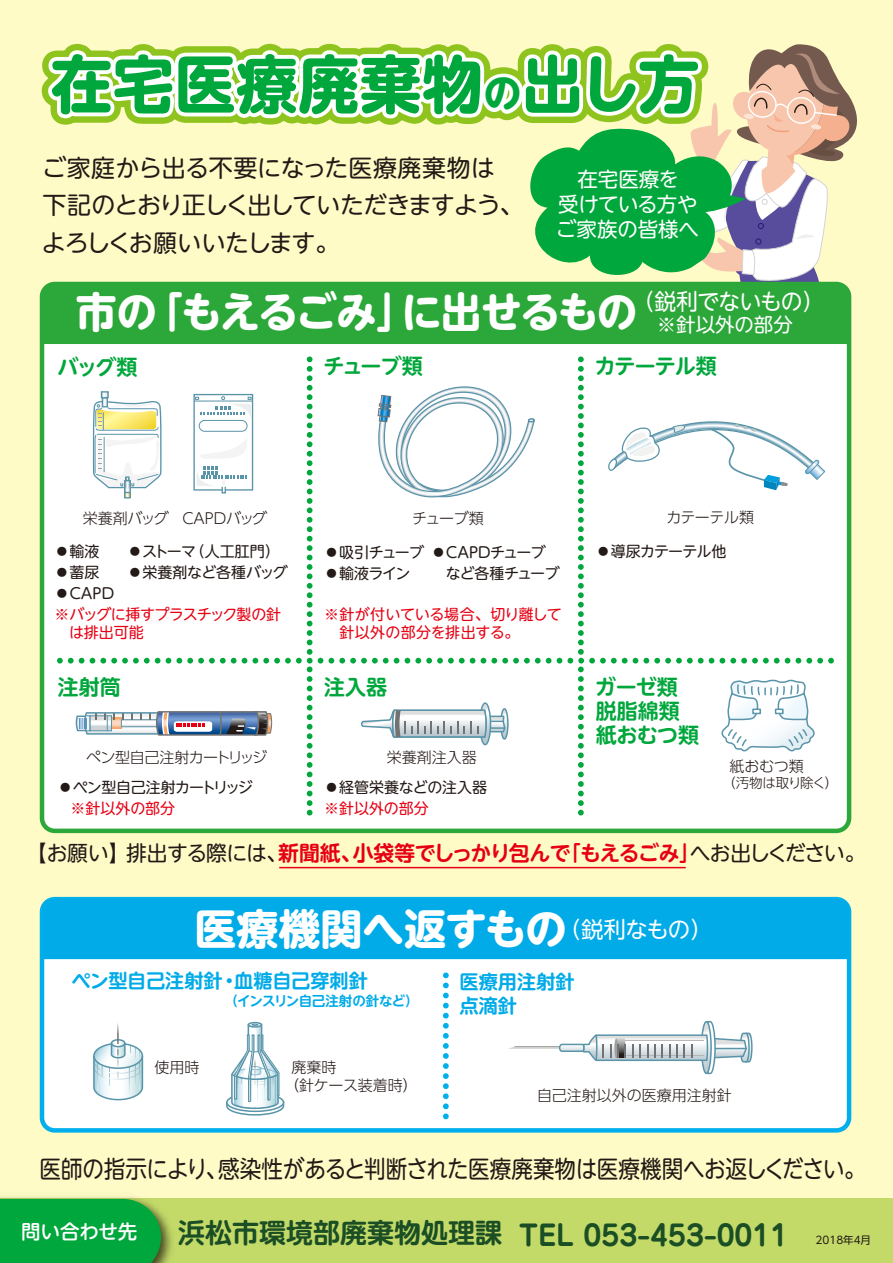
<style>
.page{position:relative;width:893px;height:1263px;background:#fffbc7}
.page>*{position:absolute;margin:0;border:0;box-sizing:border-box;transform-origin:0 0}
.t1{font:700 63px "UD Shin M Go Pro";letter-spacing:.01em;color:#00a73c}
.t2{font:700 42px "UD Shin M Go Pro";letter-spacing:-.005em;color:#fff}
.t3{font:700 42px "UD Shin M Go Pro";letter-spacing:-.045em;color:#fff}
.t4{font:700 28.5px "Jun 501 Pro";color:#1b4e25}
.t5{font:24px/37.5px "UD Shin M Go Pro";letter-spacing:-.025em;color:#231916}
.t6{font:24px "UD Shin M Go Pro";letter-spacing:-.025em;color:#231916;scale:.9 1}
.t7{font:22.5px "UD Shin M Go Pro";letter-spacing:-.04em;color:#fff}
.t8{font:21px "UD Shin M Go Pro";letter-spacing:-.045em;color:#231916}
.t9{font:700 21px/24px "UD Shin M Go Pro De";letter-spacing:-.02em;color:#00a73c}
.t10{font:20.55px/25.2px "UD Shin M Go Pro";letter-spacing:-.01em;color:#fff;text-align:center}
.t11{font:19.5px "UD Shin M Go Pro";color:#fff}
.t12{font:500 19.5px "UD Shin M Go Pro";letter-spacing:-.015em;color:#fff}
.t13{font:700 19.2px/24px "UD Shin M Go Pro De";color:#00abe8}
.t14{font:300 15px/18px "UD Shin Go Pro";letter-spacing:-.01em;color:#231916}
.t15{font:15px "UD Shin M Go Pro";letter-spacing:-.045em;color:#231916}
.t16{font:15px/18px "UD Shin M Go Pro";letter-spacing:-.01em;color:#e60013}
.t17{font:15px/18px "UD Shin M Go Pro";letter-spacing:-.035em;color:#e60013}
.t18{font:15px/21px "UD Shin M Go Pro";letter-spacing:-.115em;color:#231916}
.t19{font:300 15px "UD Shin Go Pro";letter-spacing:-.04em;color:#231916}
.t20{font:15px "UD Shin M Go Pro";letter-spacing:-.025em;color:#231916}
.t21{font:15px "UD Shin M Go Pro";color:#231916}
.t22{font:700 13.5px "UD Shin M Go Pro De";letter-spacing:-.035em;color:#00abe8}
.t23{font:300 13.5px "UD Shin Go Pro";letter-spacing:-.05em;color:#231916}
.t24{font:10.5px "UD Shin Go Pro";color:#231916}
.s1{font-size:39.3px}
.s2{font-family:"UD Shin M Go Pro De";font-weight:700;color:#e60013}
.s3{font-family:"UD Shin M Go Pro De";font-size:27px}
</style>
<div class="page">
<div style="left:42px;top:284px;width:807px;height:547px;background:#fff;border-radius:13px"></div>
<div style="left:42px;top:899px;width:807px;height:231px;background:#fff;border-radius:13px"></div>
<div style="left:40px;top:897px;width:811px;height:236px;border:4px solid #00afec;border-radius:13px"></div>
<div style="left:0;top:1199px;width:893px;height:64px;background:#c3da69"></div>
<img style="left:0;top:1197px;width:178px;height:66px">
<div style="left:0;top:1199px;width:161px;height:64px;background:#00a73c"></div>
<div style="left:42px;top:317px;width:807px;height:27px;background:#2ba839"></div>
<div style="left:42px;top:899px;width:807px;height:60px;background:#00abe8"></div>
<svg style="left:377px;top:386px;width:158px;height:112px"></svg>
<div style="left:500px;top:708px;width:9px;height:32px;border:2px solid #5994a9;border-radius:50%"></div>
<div style="left:479px;top:702px;width:12px;height:43px;border:2px solid #5994a9;border-radius:50%"></div>
<svg style="left:361px;top:703px;width:147px;height:42px"></svg>
<svg style="left:93px;top:1023px;width:51px;height:78px"></svg>
<svg style="left:509px;top:1021px;width:244px;height:54px"></svg>
<svg style="left:226px;top:1022px;width:59px;height:94px"></svg>
<svg style="left:329px;top:658px;width:70px;height:5px"></svg>
<svg style="left:405px;top:658px;width:70px;height:5px"></svg>
<svg style="left:481px;top:658px;width:70px;height:5px"></svg>
<svg style="left:57px;top:356px;width:266px;height:459px"></svg>
<svg style="left:557px;top:356px;width:277px;height:459px"></svg>
<svg style="left:443px;top:972px;width:6px;height:147px"></svg>
<svg style="left:39px;top:43px;width:818px;height:274px"></svg>
<hr style="left:279px;top:867px;width:407px;height:1px;background:#e60013">
<h1 class="t1" style="left:51px;top:33px;width:650px">在宅医療廃棄物<span class="s1">の</span>出し方</h1>
<h3 class="t5" style="left:42px;top:147px;width:483px">ご家庭から出る不要になった医療廃棄物は下記のとおり正しく出していただきますよう、よろしくお願いいたします。</h3>
<h3 class="t10" style="left:556px;top:165px;width:145px">在宅医療を<br>受けている方やご家族の皆様へ</h3>
<h2 class="t3" style="left:76px;top:277px;width:563px">市の「もえるごみ」に出せるもの</h2>
<h3 class="t7" style="left:633px;top:283px;width:193px">（鋭利でないもの）</h3>
<h3 class="t11" style="left:657px;top:309px;width:138px">※針以外の部分</h3>
<h3 class="t9" style="left:58px;top:354px;width:81px">バッグ類</h3>
<h3 class="t9" style="left:324px;top:353px;width:101px">チューブ類</h3>
<h3 class="t9" style="left:595px;top:353px;width:123px">カテーテル類</h3>
<p class="t14" style="left:83px;top:508px;width:186px">栄養剤バッグ CAPDバッグ</p>
<p class="t14" style="left:412px;top:508px;width:73px">チューブ類</p>
<p class="t14" style="left:666px;top:508px;width:89px">カテーテル類</p>
<p class="t15" style="left:55px;top:539px;width:47px">●輸液</p>
<p class="t15" style="left:55px;top:560px;width:47px">●蓄尿</p>
<p class="t15" style="left:55px;top:581px;width:62px">●ＣＡＰＤ</p>
<p class="t15" style="left:128px;top:539px;width:154px">●ストーマ（人工肛門）</p>
<p class="t20" style="left:128px;top:560px;width:162px">●栄養剤など各種バッグ</p>
<p class="t15" style="left:324px;top:540px;width:102px">●吸引チューブ</p>
<p class="t15" style="left:324px;top:561px;width:88px">●輸液ライン</p>
<p class="t18" style="left:431px;top:541px;width:130px">●ＣＡＰＤチューブ　など各種チューブ</p>
<p class="t17" style="left:55px;top:605px;width:228px">※バッグに挿すプラスチック製の針　は排出可能</p>
<p class="t16" style="left:324px;top:605px;width:239px">※針が付いている場合、切り離して　針以外の部分を排出する。</p>
<h3 class="t9" style="left:58px;top:674px;width:64px">注射筒</h3>
<h3 class="t9" style="left:324px;top:674px;width:64px">注入器</h3>
<p class="t19" style="left:86px;top:745px;width:183px">ペン型自己注射カートリッジ</p>
<p class="t14" style="left:387px;top:747px;width:91px">栄養剤注入器</p>
<p class="t15" style="left:58px;top:775px;width:197px">●ペン型自己注射カートリッジ</p>
<p class="t21" style="left:324px;top:775px;width:165px">●経管栄養などの注入器</p>
<p class="t16" style="left:71px;top:799px;width:106px">※針以外の部分</p>
<p class="t16" style="left:324px;top:799px;width:106px">※針以外の部分</p>
<p class="t15" style="left:596px;top:539px;width:132px">●導尿カテーテル他</p>
<h3 class="t9" style="left:595px;top:674px;width:105px">ガーゼ類脱脂綿類紙おむつ類</h3>
<p class="t14" style="left:730px;top:757px;width:76px">紙おむつ類</p>
<p class="t23" style="left:722px;top:772px;width:117px">（汚物は取り除く）</p>
<h3 class="t8" style="left:26px;top:836px;width:841px">【お願い】排出する際には、<span class="s2">新聞紙、小袋等でしっかり包んで「もえるごみ」</span>へお出しください。</h3>
<h2 class="t2" style="left:194px;top:895px;width:520px">医療機関へ返すもの<sup>（鋭利なもの）</sup></h2>
<p class="t13" style="left:71px;top:967px;width:298px">ペン型自己注射針・血糖自己穿刺針</p>
<p class="t22" style="left:224px;top:989px;width:196px">（インスリン自己注射の針など）</p>
<p class="t14" style="left:154px;top:1058px;width:46px">使用時</p>
<p class="t14" style="left:284px;top:1058px;width:135px;text-indent:8px">廃棄時<br>（針ケース装着時）</p>
<p class="t13" style="left:460px;top:969px;width:117px">医療用注射針点滴針</p>
<p class="t14" style="left:537px;top:1086px;width:196px">自己注射以外の医療用注射針</p>
<h3 class="t6" style="left:40px;top:1149px;width:920px">医師の指示により、感染性があると判断された医療廃棄物は医療機関へお返しください。</h3>
<h3 class="t12" style="left:21px;top:1215px;width:118px">問い合わせ先</h3>
<h3 class="t4" style="left:178px;top:1212px;width:612px"><span class="s3">浜松市環境部廃棄物処理課</span> TEL 053-453-0011</h3>
<p class="t24" style="left:815px;top:1232px;width:57px">2018年4月</p>
</div>
